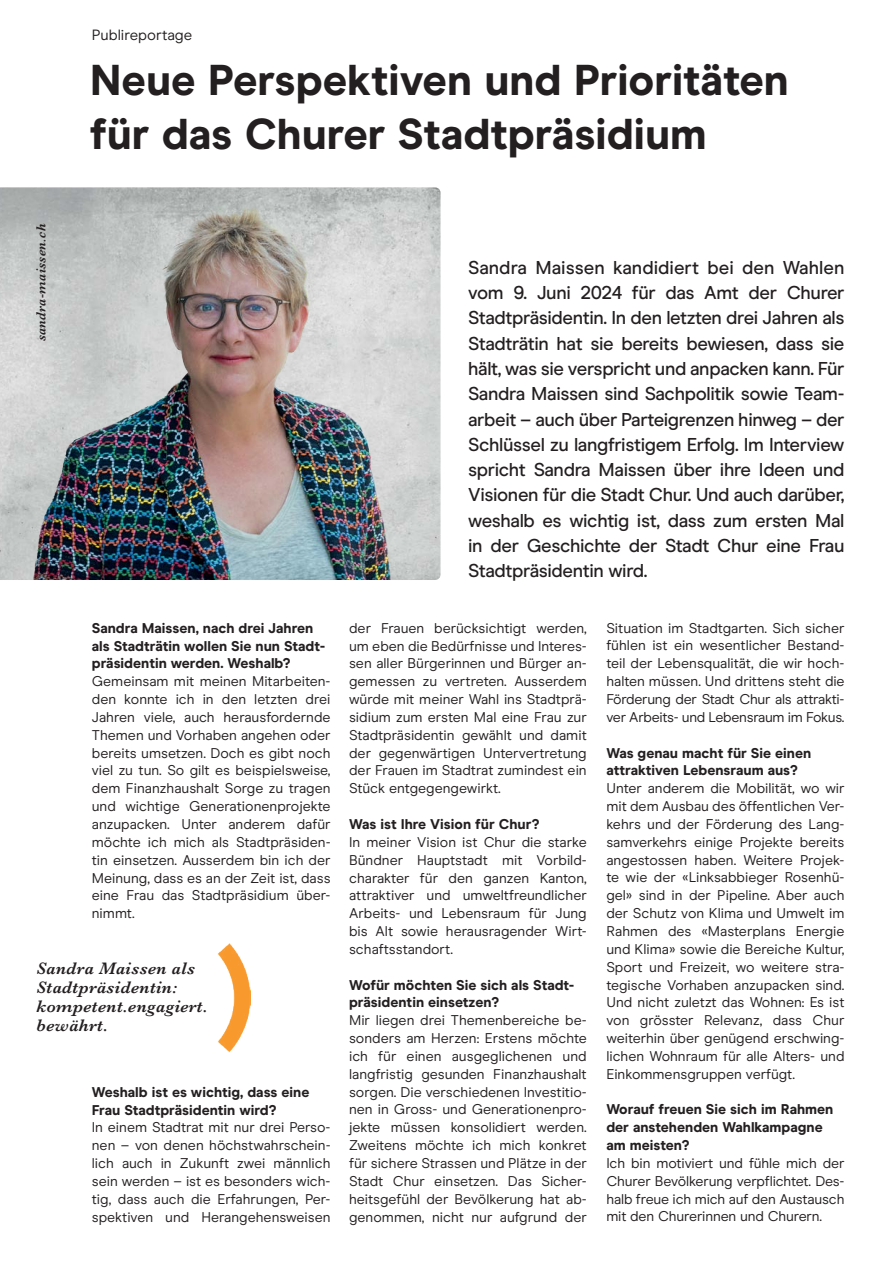
<style>
.page{position:relative;width:893px;height:1263px;background:#fff}
.page>*{position:absolute;margin:0;border:0;box-sizing:border-box;transform-origin:0 0}
.t1{font:800 43.05px/53.6px "Modern Era";color:#231f20}
.t2{font:500 18.6px/25.3px "Modern Era";letter-spacing:-.02em;color:#231f20;text-align:justify}
.t3{font:italic 600 17.25px/18.9px "Baskerville";letter-spacing:.02em;color:#231f20}
.t4{font:14.85px "Modern Era";color:#231f20}
.t5{font:14.1px/17.9px "Modern Era";color:#231f20;text-align:justify}
.t6{font:800 14.1px/17.9px "Modern Era";color:#231f20}
.t7{font:italic 600 13.5px "Baskerville";letter-spacing:.02em;color:#231f20}
</style>
<div class="page">
<img style="left:217px;top:944px;width:33px;height:108px">
<img style="left:0;top:187px;width:441px;height:393px">
<img style="left:14px;top:202px;width:411px;height:378px">
<p class="t4" style="left:92px;top:26px;width:102px">Publireportage</p>
<p class="t7" style="left:32px;top:341px;width:119px;rotate:-90deg">sandra-maissen.ch</p>
<h1 class="t1" style="left:90px;top:53px;width:701px">Neue Perspektiven und Prioritäten für das Churer Stadtpräsidium</h1>
<p class="t2" style="left:468px;top:255px;width:378px">Sandra Maissen kandidiert bei den Wahlen vom 9. Juni 2024 für das Amt der Churer Stadtpräsidentin. In den letzten drei Jahren als Stadträtin hat sie bereits bewiesen, dass sie hält, was sie verspricht und anpacken kann. Für Sandra Maissen sind Sachpolitik sowie Team&shy;arbeit – auch über Parteigrenzen hinweg – der Schlüssel zu langfristigem Erfolg. Im Interview spricht Sandra Maissen über ihre Ideen und Visionen für die Stadt Chur. Und auch darüber, weshalb es wichtig ist, dass zum ersten Mal in der Geschichte der Stadt Chur eine Frau Stadtpräsidentin wird.</p>
<p class="t6" style="left:92px;top:619px;width:235px">Sandra Maissen, nach drei Jahren als Stadträtin wollen Sie nun Stadt&shy;präsidentin werden. Weshalb?</p>
<p class="t5" style="left:92px;top:672px;width:240px">Gemeinsam mit meinen Mitarbeiten&shy;den konnte ich in den letzten drei Jahren viele, auch herausfordernde Themen und Vorhaben angehen oder bereits umsetzen. Doch es gibt noch viel zu tun. So gilt es beispielsweise, dem Finanzhaushalt Sorge zu tragen und wichtige Generationenprojekte anzupacken. Unter anderem dafür möchte ich mich als Stadtpräsiden&shy;tin einsetzen. Ausserdem bin ich der Meinung, dass es an der Zeit ist, dass eine Frau das Stadtpräsidium über&shy;nimmt.</p>
<p class="t3" style="left:37px;top:959px;width:173px">Sandra Maissen als<br>Stadtpräsidentin: kompetent.engagiert. bewährt.</p>
<p class="t6" style="left:92px;top:1083px;width:219px">Weshalb ist es wichtig, dass eine<br>Frau Stadtpräsidentin wird?</p>
<p class="t5" style="left:92px;top:1118px;width:240px">In einem Stadtrat mit nur drei Perso&shy;nen – von denen höchstwahrschein&shy;lich auch in Zukunft zwei männlich sein werden – ist es besonders wich&shy;tig, dass auch die Erfahrungen, Per&shy;spektiven und Herangehensweisen</p>
<p class="t5" style="left:349px;top:619px;width:239px">der Frauen berücksichtigt werden, um eben die Bedürfnisse und Interes&shy;sen aller Bürgerinnen und Bürger an&shy;gemessen zu vertreten. Ausserdem würde mit meiner Wahl ins Stadtprä&shy;sidium zum ersten Mal eine Frau zur Stadtpräsidentin gewählt und damit der gegenwärtigen Untervertretung der Frauen im Stadtrat zumindest ein Stück entgegengewirkt.</p>
<p class="t6" style="left:349px;top:815px;width:192px">Was ist Ihre Vision für Chur?</p>
<p class="t5" style="left:349px;top:833px;width:239px">In meiner Vision ist Chur die starke Bündner Hauptstadt mit Vorbild&shy;charakter für den ganzen Kanton, attraktiver und umweltfreundlicher Arbeits- und Lebensraum für Jung bis Alt sowie herausragender Wirt&shy;schaftsstandort.</p>
<p class="t6" style="left:349px;top:976px;width:227px">Wofür möchten Sie sich als Stadt&shy;präsidentin einsetzen?</p>
<p class="t5" style="left:349px;top:1011px;width:239px">Mir liegen drei Themenbereiche be&shy;sonders am Herzen: Erstens möchte ich für einen ausgeglichenen und langfristig gesunden Finanzhaushalt sorgen. Die verschiedenen Investitio&shy;nen in Gross- und Generationenpro&shy;jekte müssen konsolidiert werden.<br>Zweitens möchte ich mich konkret für sichere Strassen und Plätze in der Stadt Chur einsetzen. Das Sicher&shy;heitsgefühl der Bevölkerung hat ab&shy;genommen, nicht nur aufgrund der</p>
<p class="t5" style="left:606px;top:619px;width:240px">Situation im Stadtgarten. Sich sicher fühlen ist ein wesentlicher Bestand&shy;teil der Lebensqualität, die wir hoch&shy;halten müssen. Und drittens steht die Förderung der Stadt Chur als attrakti&shy;ver Arbeits- und Lebensraum im Fokus.</p>
<p class="t6" style="left:606px;top:744px;width:206px">Was genau macht für Sie einen attraktiven Lebensraum aus?</p>
<p class="t5" style="left:606px;top:779px;width:240px">Unter anderem die Mobilität, wo wir mit dem Ausbau des öffentlichen Ver&shy;kehrs und der Förderung des Lang&shy;samverkehrs einige Projekte bereits angestossen haben. Weitere Projek&shy;te wie der «Linksabbieger Rosenhü&shy;gel» sind in der Pipeline. Aber auch der Schutz von Klima und Umwelt im Rahmen des «Masterplans Energie und Klima» sowie die Bereiche Kultur, Sport und Freizeit, wo weitere stra&shy;tegische Vorhaben anzupacken sind.<br>Und nicht zuletzt das Wohnen: Es ist von grösster Relevanz, dass Chur weiterhin über genügend erschwing&shy;lichen Wohnraum für alle Alters- und Einkommensgruppen verfügt.</p>
<p class="t6" style="left:606px;top:1101px;width:229px">Worauf freuen Sie sich im Rahmen der anstehenden Wahlkampagne am meisten?</p>
<p class="t5" style="left:606px;top:1154px;width:240px">Ich bin motiviert und fühle mich der Churer Bevölkerung verpflichtet. Des&shy;halb freue ich mich auf den Austausch mit den Churerinnen und Churern.</p>
</div>
